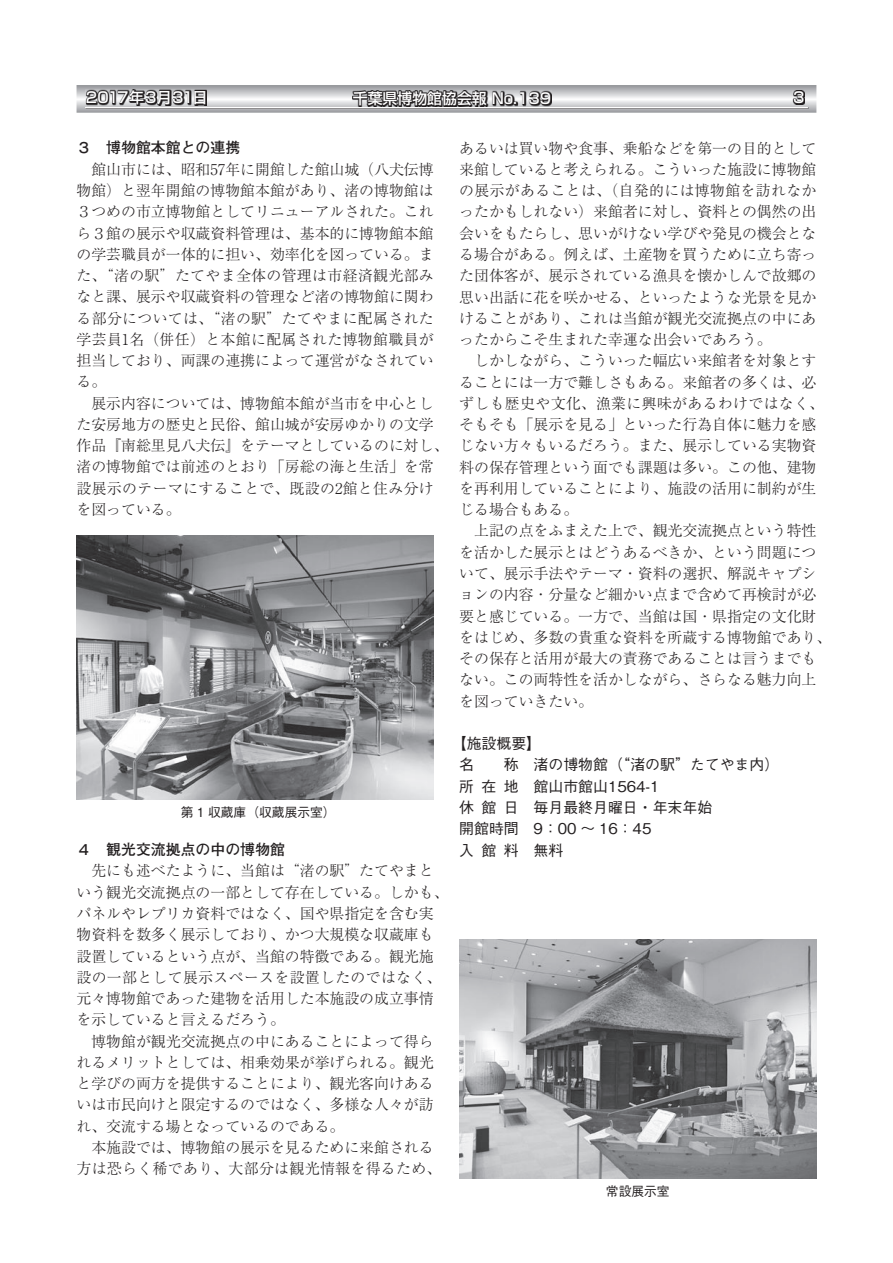
<style>
.page{position:relative;width:893px;height:1263px;background:#fff}
.page>*{position:absolute;margin:0;border:0;box-sizing:border-box;transform-origin:0 0}
.t1{font:300 14.85px/21.3px "Ryumin Pro";color:#231f20}
.t2{font:500 14.85px/21.3px "Gothic BBB Pro";color:#231f20}
.t3{font:500 14.85px "Shin Go Pro";color:#fff}
.t4{font:700 14.85px "Futo Go B101 Pro";color:#231f20}
.t5{font:500 12.75px "Gothic BBB Pro";color:#231f20}
</style>
<div class="page">
<svg style="left:77px;top:85px;width:739px;height:28px;background:#a5a5a7"></svg>
<img style="left:77px;top:536px;width:357px;height:263px">
<img style="left:459px;top:940px;width:357px;height:238px">
<p class="t3" style="left:86px;top:85px;width:123px">2017年3月31日</p>
<p class="t3" style="left:353px;top:86px;width:200px">千葉県博物館協会報 No.139</p>
<p class="t3" style="left:793px;top:85px;width:13px">3</p>
<p class="t4" style="left:77px;top:136px;width:165px">３　博物館本館との連携</p>
<p class="t1" style="left:77px;top:157px;width:359px;text-align:justify;text-indent:15px">館山市には、昭和57年に開館した館山城（八犬伝博物館）と翌年開館の博物館本館があり、渚の博物館は３つめの市立博物館としてリニューアルされた。これら３館の展示や収蔵資料管理は、基本的に博物館本館の学芸職員が一体的に担い、効率化を図っている。また、“渚の駅”たてやま全体の管理は市経済観光部みなと課、展示や収蔵資料の管理など渚の博物館に関わる部分については、“渚の駅”たてやまに配属された学芸員1名（併任）と本館に配属された博物館職員が担当しており、両課の連携によって運営がなされている。</p>
<p class="t1" style="left:77px;top:391px;width:374px;text-indent:15px">展示内容については、博物館本館が当市を中心とした安房地方の歴史と民俗、館山城が安房ゆかりの文学作品『南総里見八犬伝』をテーマとしているのに対し、渚の博物館では前述のとおり「房総の海と生活」を常設展示のテーマにすることで、既設の2館と住み分けを図っている。</p>
<p class="t1" style="left:459px;top:136px;width:359px;text-align:justify">あるいは買い物や食事、乗船などを第一の目的として来館していると考えられる。こういった施設に博物館の展示があることは、（自発的には博物館を訪れなかったかもしれない）来館者に対し、資料との偶然の出会いをもたらし、思いがけない学びや発見の機会となる場合がある。例えば、土産物を買うために立ち寄った団体客が、展示されている漁具を懐かしんで故郷の思い出話に花を咲かせる、といったような光景を見かけることがあり、これは当館が観光交流拠点の中にあったからこそ生まれた幸運な出会いであろう。</p>
<p class="t1" style="left:459px;top:349px;width:366px;text-indent:15px">しかしながら、こういった幅広い来館者を対象とすることには一方で難しさもある。来館者の多くは、必ずしも歴史や文化、漁業に興味があるわけではなく、そもそも「展示を見る」といった行為自体に魅力を感じない方々もいるだろう。また、展示している実物資料の保存管理という面でも課題は多い。この他、建物を再利用していることにより、施設の活用に制約が生じる場合もある。</p>
<p class="t1" style="left:459px;top:519px;width:374px;text-indent:15px">上記の点をふまえた上で、観光交流拠点という特性を活かした展示とはどうあるべきか、という問題について、展示手法やテーマ・資料の選択、解説キャプションの内容・分量など細かい点まで含めて再検討が必要と感じている。一方で、当館は国・県指定の文化財をはじめ、多数の貴重な資料を所蔵する博物館であり、その保存と活用が最大の責務であることは言うまでもない。この両特性を活かしながら、さらなる魅力向上を図っていきたい。</p>
<p class="t2" style="left:459px;top:731px;width:321px;text-indent:-7px">【施設概要】<br>名　　称　渚の博物館（“渚の駅”たてやま内）所在地　館山市館山1564-1<br>休館日　毎月最終月曜日・年末年始<br>開館時間　9：00 ～ 16：45<br>入館料　無料</p>
<p class="t5" style="left:181px;top:802px;width:156px">第 1 収蔵庫（収蔵展示室）</p>
<p class="t4" style="left:77px;top:838px;width:210px">４　観光交流拠点の中の博物館</p>
<p class="t1" style="left:77px;top:859px;width:374px;text-indent:15px">先にも述べたように、当館は“渚の駅”たてやまという観光交流拠点の一部として存在している。しかも、パネルやレプリカ資料ではなく、国や県指定を含む実物資料を数多く展示しており、かつ大規模な収蔵庫も設置しているという点が、当館の特徴である。観光施設の一部として展示スペースを設置したのではなく、元々博物館であった建物を活用した本施設の成立事情を示していると言えるだろう。</p>
<p class="t1" style="left:77px;top:1029px;width:359px;text-align:justify;text-indent:15px">博物館が観光交流拠点の中にあることによって得られるメリットとしては、相乗効果が挙げられる。観光と学びの両方を提供することにより、観光客向けあるいは市民向けと限定するのではなく、多様な人々が訪れ、交流する場となっているのである。</p>
<p class="t1" style="left:77px;top:1135px;width:366px;text-align:center">本施設では、博物館の展示を見るために来館される<br>方は恐らく稀であり、大部分は観光情報を得るため、</p>
<p class="t5" style="left:606px;top:1180px;width:65px">常設展示室</p>
</div>
